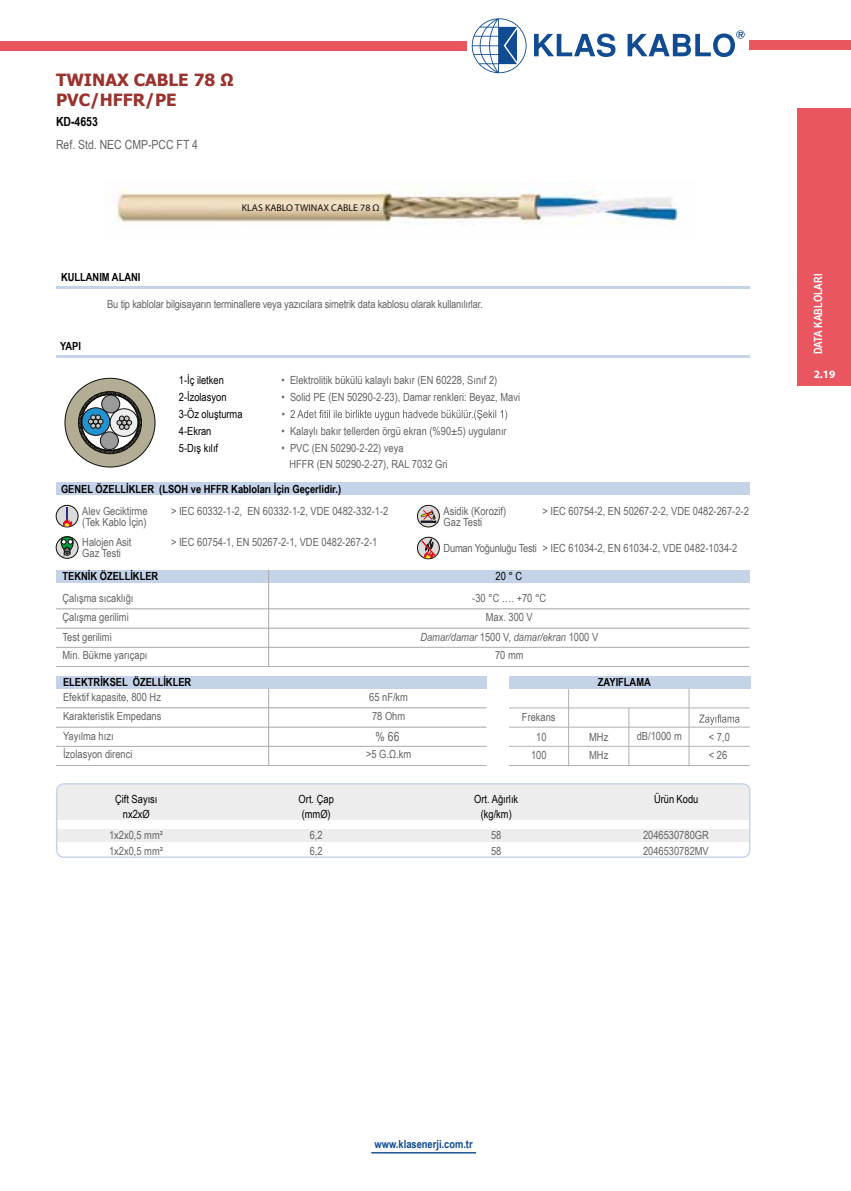
<style>
.page{position:relative;width:851px;height:1191px;background:#fff}
.page>*{position:absolute;margin:0;border:0;box-sizing:border-box;transform-origin:0 0}
.t1{font:700 16.8px/20.2px "Tahoma";color:#9a322d}
.t2{font:12.6px "Arial Narrow";color:#646363}
.t3{font:700 12.6px "Arial Narrow";color:#000}
.t4{font:700 11.4px "Arial Narrow";color:#fff}
.t5{font:11.2px/15.4px "Arial Narrow";color:#646363}
.t6{font:700 11.2px "Arial Narrow";color:#000}
.t7{font:11.2px/16.8px "Arial Narrow";color:#000}
.t8{font:italic 11.2px "Arial Narrow";color:#646363}
.t9{font:700 11.2px "Arial Narrow";color:#0f4a91}
.t10{font:700 11.2px "Myriad Pro";color:#fff}
.t11{font:9.8px "Myriad Pro";color:#13110c}
.s1{font-style:normal}
</style>
<div class="page">
<div style="left:797px;top:108px;width:53px;height:278px;background:#ea5660"></div>
<div style="left:749px;top:41px;width:101px;height:9px;background:#ea5660"></div>
<div style="left:0;top:41px;width:466px;height:10px;background:#ea5660"></div>
<svg style="left:471px;top:18px;width:273px;height:55px"></svg>
<hr style="left:56px;top:287px;width:693px;height:2px;background:#c5d3e9">
<hr style="left:56px;top:355px;width:693px;height:3px;background:#c5d3e9">
<svg style="left:65px;top:378px;width:90px;height:89px"></svg>
<svg style="left:282px;top:410px;width:225px;height:10px"></svg>
<div style="left:58px;top:784px;width:691px;height:36px;background:#eeedee"></div>
<div style="left:56px;top:676px;width:430px;height:12px;background:#c5d3e9"></div>
<hr style="left:56px;top:707px;width:430px;height:1px;background:#b0afb1">
<hr style="left:56px;top:727px;width:430px;height:1px;background:#b0afb1">
<hr style="left:56px;top:746px;width:430px;height:1px;background:#b0afb1">
<hr style="left:56px;top:765px;width:430px;height:1px;background:#b0afb1">
<hr style="left:268px;top:688px;width:1px;height:77px;background:#b0afb1">
<div style="left:56px;top:570px;width:693px;height:12px;background:#c5d3e9"></div>
<hr style="left:56px;top:608px;width:693px;height:1px;background:#b0afb1">
<hr style="left:56px;top:628px;width:693px;height:1px;background:#b0afb1">
<hr style="left:56px;top:647px;width:693px;height:1px;background:#b0afb1">
<hr style="left:56px;top:666px;width:693px;height:1px;background:#b0afb1">
<hr style="left:268px;top:570px;width:1px;height:96px;background:#b0afb1">
<div style="left:57px;top:829px;width:692px;height:12px;background:#eeedee"></div>
<div style="left:56px;top:783px;width:694px;height:75px;border:1px solid #c5d3e9;border-radius:7px"></div>
<svg style="left:699px;top:714px;width:40px;height:11px"></svg>
<div style="left:56px;top:482px;width:693px;height:13px;background:#c5d3e9"></div>
<svg style="left:417px;top:505px;width:22px;height:22px"></svg>
<div style="left:417px;top:505px;width:22px;height:22px;border:1px solid #12100b;border-radius:50%"></div>
<svg style="left:421px;top:509px;width:15px;height:13px"></svg>
<div style="left:417px;top:537px;width:22px;height:22px;border:1px solid #12100b;border-radius:50%"></div>
<svg style="left:419px;top:539px;width:18px;height:19px"></svg>
<svg style="left:56px;top:505px;width:22px;height:22px"></svg>
<div style="left:56px;top:505px;width:22px;height:22px;border:1px solid #12100b;border-radius:50%"></div>
<svg style="left:61px;top:507px;width:12px;height:19px"></svg>
<svg style="left:56px;top:537px;width:22px;height:21px"></svg>
<div style="left:56px;top:536px;width:22px;height:22px;border:1px solid #12100b;border-radius:50%"></div>
<svg style="left:60px;top:536px;width:14px;height:23px"></svg>
<hr style="left:568px;top:687px;width:1px;height:79px;background:#b0afb1">
<hr style="left:628px;top:708px;width:1px;height:58px;background:#b0afb1">
<hr style="left:688px;top:687px;width:1px;height:79px;background:#b0afb1">
<hr style="left:509px;top:707px;width:240px;height:1px;background:#b0afb1">
<hr style="left:509px;top:727px;width:240px;height:1px;background:#b0afb1">
<hr style="left:509px;top:746px;width:240px;height:1px;background:#b0afb1">
<hr style="left:509px;top:765px;width:240px;height:1px;background:#b0afb1">
<div style="left:509px;top:676px;width:241px;height:12px;background:#c5d3e9"></div>
<hr style="left:371px;top:1152px;width:105px;height:1px;background:#0f4a91">
<img style="left:104px;top:180px;width:576px;height:45px">
<h1 class="t1" style="left:56px;top:69px;width:179px">TWINAX CABLE 78 Ω<br>PVC/HFFR/PE</h1>
<p class="t3" style="left:56px;top:112px;width:43px">KD-4653</p>
<p class="t2" style="left:56px;top:136px;width:143px">Ref. Std. NEC CMP-PCC FT 4</p>
<p class="t11" style="left:242px;top:201px;width:139px">KLAS KABLO TWINAX CABLE 78 Ω</p>
<p class="t6" style="left:61px;top:269px;width:81px">KULLANIM ALANI</p>
<p class="t6" style="left:60px;top:338px;width:22px">YAPI</p>
<p class="t5" style="left:107px;top:295px;width:377px">Bu tip kablolar bilgisayarın terminallere veya yazıcılara simetrik data kablosu olarak kullanılırlar.</p>
<p class="t7" style="left:179px;top:371px;width:65px">1-İç iletken<br>2-İzolasyon<br>3-Öz oluşturma<br>4-Ekran<br>5-Dış kılıf</p>
<p class="t5" style="left:281px;top:372px;width:217px">• Elektrolitik bükülü kalaylı bakır (EN 60228, Sınıf 2)</p>
<p class="t5" style="left:281px;top:389px;width:240px">• Solid PE (EN 50290-2-23), Damar renkleri: Beyaz, Mavi</p>
<p class="t5" style="left:281px;top:423px;width:226px">• Kalaylı bakır tellerden örgü ekran (%90±5) uygulanır</p>
<p class="t5" style="left:289px;top:439px;width:160px;line-height:16.8px;text-indent:-8px">• PVC (EN 50290-2-22) veya<br>HFFR (EN 50290-2-27), RAL 7032 Gri</p>
<p class="t6" style="left:61px;top:480px;width:281px">GENEL ÖZELLİKLER (LSOH ve HFFR Kabloları İçin Geçerlidir.)</p>
<p class="t5" style="left:82px;top:505px;width:67px;line-height:11.2px">Alev Geciktirme (Tek Kablo İçin)</p>
<p class="t5" style="left:171px;top:503px;width:219px">&gt; IEC 60332-1-2, EN 60332-1-2, VDE 0482-332-1-2</p>
<p class="t5" style="left:82px;top:536px;width:51px;line-height:11.2px">Halojen Asit<br>Gaz Testi</p>
<p class="t5" style="left:171px;top:534px;width:208px">&gt; IEC 60754-1, EN 50267-2-1, VDE 0482-267-2-1</p>
<p class="t5" style="left:443px;top:505px;width:64px;line-height:11.2px">Asidik (Korozif)<br>Gaz Testi</p>
<p class="t5" style="left:542px;top:502px;width:208px">&gt; IEC 60754-2, EN 50267-2-2, VDE 0482-267-2-2</p>
<p class="t5" style="left:443px;top:540px;width:295px">Duman Yoğunluğu Testi &gt; IEC 61034-2, EN 61034-2, VDE 0482-1034-2</p>
<p class="t6" style="left:62px;top:568px;width:97px">TEKNİK ÖZELLİKLER</p>
<p class="t7" style="left:495px;top:567px;width:28px">20°C</p>
<p class="t5" style="left:62px;top:589px;width:72px">Çalışma sıcaklığı</p>
<p class="t5" style="left:472px;top:589px;width:76px">-30 °C …. +70 °C</p>
<p class="t5" style="left:62px;top:609px;width:68px">Çalışma gerilimi</p>
<p class="t5" style="left:485px;top:609px;width:49px">Max. 300 V</p>
<p class="t5" style="left:62px;top:629px;width:51px">Test gerilimi</p>
<p class="t8" style="left:420px;top:629px;width:179px">Damar/damar <span class="s1">1500 V,</span> damar/ekran <span class="s1">1000 V</span></p>
<p class="t5" style="left:62px;top:647px;width:86px">Min. Bükme yarıçapı</p>
<p class="t5" style="left:495px;top:647px;width:30px">70 mm</p>
<p class="t6" style="left:63px;top:674px;width:130px">ELEKTRİKSEL ÖZELLİKLER</p>
<p class="t5" style="left:63px;top:686px;width:100px;line-height:19.6px;text-align:justify">Efektif kapasite, 800 Hz Karakteristik Empedans Yayılma hızı</p>
<p class="t5" style="left:63px;top:746px;width:71px">İzolasyon direnci</p>
<p class="t7" style="left:115px;top:790px;width:44px;line-height:15.4px;text-align:center">Çift Sayısı nx2xØ</p>
<p class="t5" style="left:109px;top:827px;width:55px">1x2x0,5 mm²<br>1x2x0,5 mm²</p>
<p class="t7" style="left:298px;top:790px;width:37px;line-height:15.4px">Ort. Çap (mmØ)</p>
<p class="t5" style="left:310px;top:827px;width:14px">6,2<br>6,2</p>
<p class="t5" style="left:369px;top:688px;width:40px">65 nF/km</p>
<p class="t5" style="left:372px;top:708px;width:35px">78 Ohm</p>
<p class="t2" style="left:375px;top:727px;width:25px">% 66</p>
<p class="t5" style="left:366px;top:746px;width:47px">&gt;5 G.Ω.km</p>
<p class="t5" style="left:522px;top:708px;width:35px">Frekans</p>
<p class="t6" style="left:597px;top:674px;width:54px">ZAYIFLAMA</p>
<p class="t5" style="left:536px;top:728px;width:12px">10</p>
<p class="t5" style="left:636px;top:728px;width:47px">dB/1000 m</p>
<p class="t5" style="left:531px;top:747px;width:17px">100</p>
<p class="t5" style="left:589px;top:727px;width:21px;line-height:18.2px">MHz<br>MHz</p>
<p class="t5" style="left:708px;top:727px;width:22px;line-height:18.2px">&lt; 7,0 &lt; 26</p>
<p class="t7" style="left:474px;top:790px;width:46px;line-height:15.4px;text-align:center">Ort. Ağırlık (kg/km)</p>
<p class="t5" style="left:491px;top:827px;width:12px">58<br>58</p>
<p class="t7" style="left:654px;top:790px;width:46px">Ürün Kodu</p>
<p class="t5" style="left:643px;top:827px;width:67px">2046530780GR<br>2046530782MV</p>
<p class="t4" style="left:809px;top:354px;width:82px;rotate:-90deg">DATA KABLOLARI</p>
<p class="t10" style="left:813px;top:367px;width:23px">2.19</p>
<p class="t9" style="left:374px;top:1135px;width:100px">www.klasenerji.com.tr</p>
</div>
